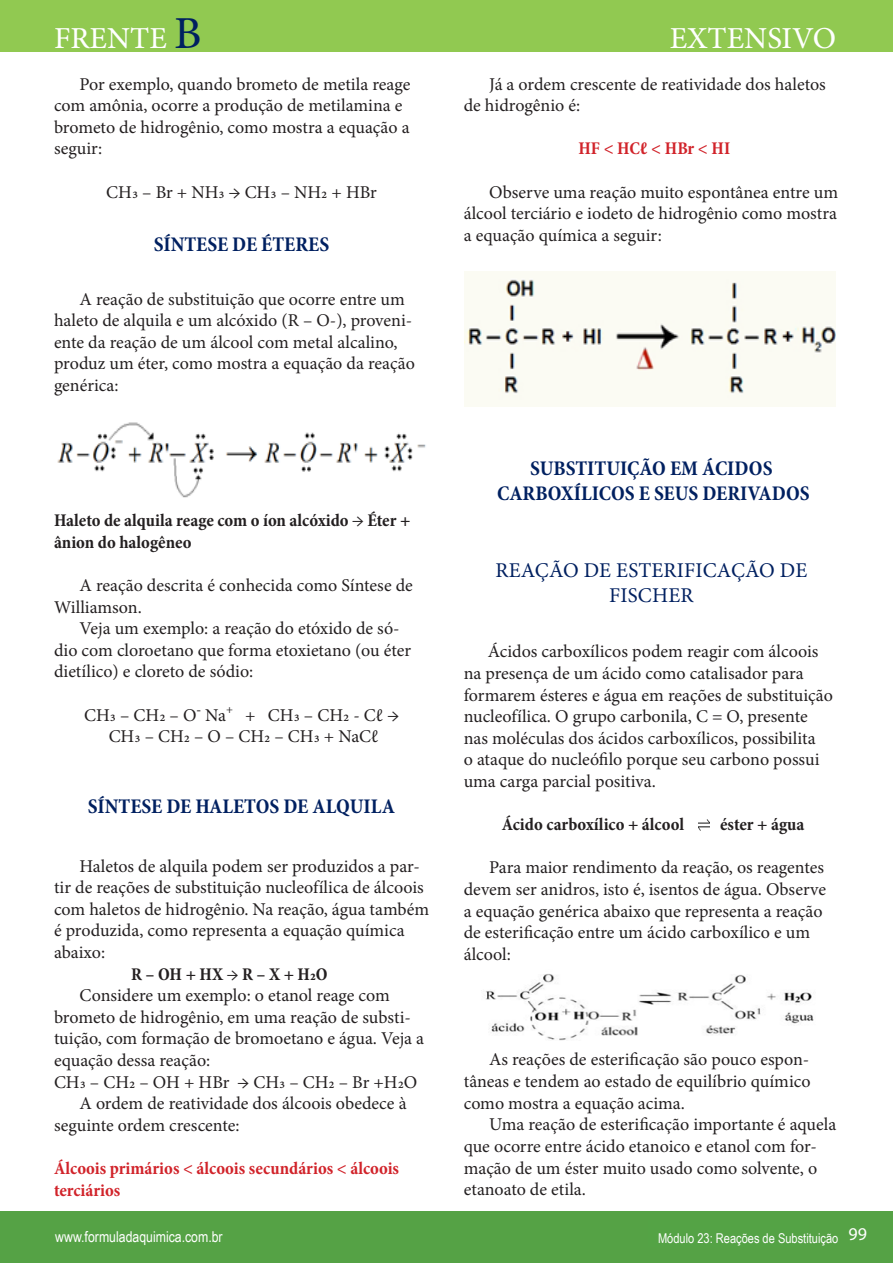
<style>
.page{position:relative;width:893px;height:1263px;background:#fff}
.page>*{position:absolute;margin:0;border:0;box-sizing:border-box;transform-origin:0 0}
.t1{font:30px "Adobe Hebrew";color:#fff}
.t2{font:700 condensed 21px "Minion Pro";color:#002060}
.t3{font:21px/25.2px "Minion Pro";letter-spacing:.01em;color:#002060;text-align:center}
.t4{font:18px/21.6px "Minion Pro";color:#231f20}
.t5{font:700 condensed 18px/21.6px "Minion Pro";color:#231f20}
.t6{font:700 condensed 18px/21.6px "Minion Pro";color:#d1232a}
.t7{font:18px "Myriad Pro";color:#fff}
.t8{font:15px "Arial Narrow";color:#fff}
.t9{font:700 13.5px "Arial Narrow";color:#fff}
.t10{font:13.5px "Arial Narrow";color:#fff}
.s1{font-size:45px;color:#002060}
</style>
<div class="page">
<div style="left:0;top:0;width:893px;height:52px;background:#91c951"></div>
<div style="left:0;top:1211px;width:893px;height:52px;background:#55a245"></div>
<img style="left:57px;top:422px;width:369px;height:76px">
<img style="left:464px;top:271px;width:372px;height:136px">
<svg style="left:698px;top:820px;width:11px;height:10px"></svg>
<img style="left:485px;top:974px;width:329px;height:67px">
<h1 class="t1" style="left:54px;top:20px;width:149px">FRENTE <span class="s1">B</span></h1>
<h1 class="t1" style="left:670px;top:20px;width:168px">EXTENSIVO</h1>
<p class="t4" style="left:54px;top:73px;width:358px;text-indent:26px">Por exemplo, quando brometo de metila reage com amônia, ocorre a produção de metilamina e brometo de hidrogênio, como mostra a equação a seguir:</p>
<p class="t4" style="left:106px;top:181px;width:272px">CH3 – Br + NH3 → CH3 – NH2 + HBr</p>
<p class="t2" style="left:154px;top:230px;width:177px">SÍNTESE DE ÉTERES</p>
<p class="t4" style="left:54px;top:288px;width:362px;text-indent:26px">A reação de substituição que ocorre entre um haleto de alquila e um alcóxido (R – O-), proveni&shy;ente da reação de um álcool com metal alcalino, produz um éter, como mostra a equação da reação genérica:</p>
<p class="t5" style="left:54px;top:509px;width:358px">Haleto de alquila reage com o íon alcóxido → Éter + ânion do halogêneo</p>
<p class="t4" style="left:54px;top:574px;width:360px;text-indent:26px">A reação descrita é conhecida como Síntese de<br>Williamson.</p>
<p class="t4" style="left:54px;top:618px;width:359px;text-indent:26px">Veja um exemplo: a reação do etóxido de só&shy;dio com cloroetano que forma etoxietano (ou éter dietílico) e cloreto de sódio:</p>
<p class="t4" style="left:84px;top:704px;width:316px">CH3 – CH2 – O- Na<sup>+</sup> + CH3 – CH2 - Cℓ →</p>
<p class="t4" style="left:109px;top:726px;width:271px">CH3 – CH2 – O – CH2 – CH3 + NaCℓ</p>
<p class="t2" style="left:88px;top:791px;width:309px">SÍNTESE DE HALETOS DE ALQUILA</p>
<p class="t4" style="left:54px;top:855px;width:377px;text-indent:26px">Haletos de alquila podem ser produzidos a par&shy;tir de reações de substituição nucleofílica de álcoois com haletos de hidrogênio. Na reação, água também é produzida, como representa a equação química abaixo:</p>
<p class="t5" style="left:131px;top:963px;width:198px">R – OH + HX → R – X + H2O</p>
<p class="t4" style="left:54px;top:985px;width:372px;text-indent:26px">Considere um exemplo: o etanol reage com brometo de hidrogênio, em uma reação de substi&shy;tuição, com formação de bromoetano e água. Veja a equação dessa reação:</p>
<p class="t4" style="left:54px;top:1071px;width:365px">CH3 – CH2 – OH + HBr → CH3 – CH2 – Br +H2O</p>
<p class="t4" style="left:54px;top:1093px;width:354px;text-indent:26px">A ordem de reatividade dos álcoois obedece à seguinte ordem crescente:</p>
<p class="t6" style="left:54px;top:1157px;width:347px">Álcoois primários &lt; álcoois secundários &lt; álcoois terciários</p>
<p class="t4" style="left:464px;top:73px;width:364px;text-indent:26px">Já a ordem crescente de reatividade dos haletos de hidrogênio é:</p>
<p class="t6" style="left:578px;top:138px;width:153px">HF &lt; HCℓ &lt; HBr &lt; HI</p>
<p class="t4" style="left:464px;top:181px;width:376px;text-align:justify;text-indent:26px">Observe uma reação muito espontânea entre um álcool terciário e iodeto de hidrogênio como mostra a equação química a seguir:</p>
<p class="t2" style="left:530px;top:454px;width:244px">SUBSTITUIÇÃO EM ÁCIDOS</p>
<p class="t2" style="left:497px;top:479px;width:314px">CARBOXÍLICOS E SEUS DERIVADOS</p>
<p class="t3" style="left:495px;top:558px;width:313px">REAÇÃO DE ESTERIFICAÇÃO DE<br>FISCHER</p>
<p class="t4" style="left:464px;top:641px;width:371px;text-indent:24px">Ácidos carboxílicos podem reagir com álcoois na presença de um ácido como catalisador para formarem ésteres e água em reações de substituição nucleofílica. O grupo carbonila, C = O, presente nas moléculas dos ácidos carboxílicos, possibilita<br>o ataque do nucleófilo porque seu carbono possui uma carga parcial positiva.</p>
<p class="t5" style="left:502px;top:813px;width:184px">Ácido carboxílico + álcool</p>
<p class="t5" style="left:720px;top:813px;width:86px">éster + água</p>
<p class="t4" style="left:464px;top:857px;width:364px;text-indent:26px">Para maior rendimento da reação, os reagentes devem ser anidros, isto é, isentos de água. Observe a equação genérica abaixo que representa a reação de esterificação entre um ácido carboxílico e um álcool:</p>
<p class="t4" style="left:464px;top:1049px;width:348px;text-align:justify;text-indent:26px">As reações de esterificação são pouco espon&shy;tâneas e tendem ao estado de equilíbrio químico como mostra a equação acima.</p>
<p class="t4" style="left:464px;top:1114px;width:374px;text-indent:26px">Uma reação de esterificação importante é aquela que ocorre entre ácido etanoico e etanol com for&shy;mação de um éster muito usado como solvente, o etanoato de etila.</p>
<p class="t9" style="left:577px;top:1226px;width:224px">Módulo 5 - Introduçã à Química Orgânica</p>
<p class="t7" style="left:849px;top:1223px;width:20px">99</p>
<p class="t8" style="left:55px;top:1226px;width:169px">www.formuladaquimica.com.br</p>
<p class="t9" style="left:652px;top:1226px;width:149px">Módulo 6 - Hidrocarbonetos</p>
<p class="t10" style="left:658px;top:1228px;width:182px">Módulo 23: Reações de Substituição</p>
</div>
